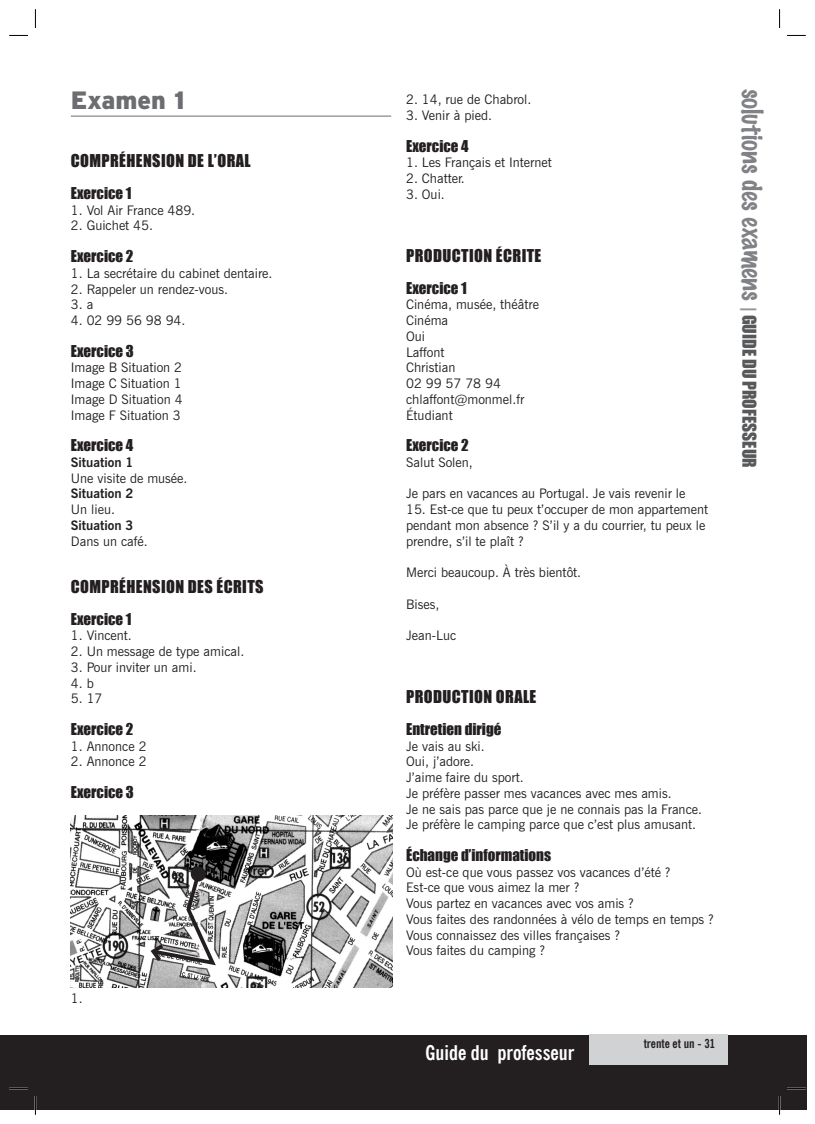
<style>
.page{position:relative;width:815px;height:1124px;background:#fff}
.page>*{position:absolute;margin:0;border:0;box-sizing:border-box;transform-origin:0 0}
.t1{font:100 26.25px "Marker Felt";letter-spacing:-.005em;color:#808285}
.t2{font:900 25px "Interstate";color:#6c6d70}
.t3{font:700 condensed 20.25px "News Gothic BT";color:#fff}
.t4{font:16.25px "Impact";letter-spacing:.025em;color:#231f20}
.t5{font:15px "Impact";color:#231f20}
.t6{font:13.12px/15.8px "News Gothic BT";color:#231f20}
.t7{font:700 13.12px "News Gothic BT";color:#231f20}
.t8{font:700 condensed 12.5px "News Gothic BT";color:#231f20}
.s1{font-family:"Impact";font-weight:400;font-size:17.5px;color:#939598}
.s2{font-family:"Impact";font-weight:400;font-size:17.5px;color:#57585a}
</style>
<div class="page">
<div style="left:0;top:1034px;width:807px;height:75px;background:#231f20"></div>
<div style="left:589px;top:1034px;width:139px;height:30px;background:#d1d2d4"></div>
<hr style="left:71px;top:116px;width:320px;height:1px;background:#6c6d70">
<img style="left:71px;top:815px;width:321px;height:171px">
<svg style="left:191px;top:866px;width:15px;height:15px"></svg>
<svg style="left:148px;top:869px;width:71px;height:98px"></svg>
<svg style="left:9px;top:35px;width:19px;height:1px"></svg>
<svg style="left:787px;top:35px;width:19px;height:1px"></svg>
<svg style="left:9px;top:1087px;width:19px;height:2px"></svg>
<svg style="left:787px;top:1087px;width:19px;height:2px"></svg>
<svg style="left:35px;top:9px;width:1px;height:19px"></svg>
<svg style="left:35px;top:1097px;width:1px;height:17px"></svg>
<svg style="left:779px;top:9px;width:1px;height:19px"></svg>
<svg style="left:779px;top:1096px;width:1px;height:18px"></svg>
<h2 class="t2" style="left:71px;top:86px;width:115px">Examen 1</h2>
<p class="t4" style="left:71px;top:151px;width:181px">COMPRÉHENSION DE L’ORAL</p>
<p class="t5" style="left:71px;top:184px;width:62px">Exercice 1</p>
<p class="t6" style="left:71px;top:202px;width:126px">1. Vol Air France 489.</p>
<p class="t6" style="left:71px;top:218px;width:84px">2. Guichet 45.</p>
<p class="t5" style="left:71px;top:247px;width:64px">Exercice 2</p>
<p class="t6" style="left:71px;top:265px;width:203px">1. La secrétaire du cabinet dentaire.</p>
<p class="t6" style="left:71px;top:281px;width:159px">2. Rappeler un rendez-vous.</p>
<p class="t6" style="left:71px;top:296px;width:24px">3. a</p>
<p class="t6" style="left:71px;top:312px;width:116px">4. 02 99 56 98 94.</p>
<p class="t5" style="left:71px;top:341px;width:65px">Exercice 3</p>
<p class="t6" style="left:71px;top:359px;width:113px;text-align:justify">Image B Situation 2<br>Image C Situation 1<br>Image D Situation 4<br>Image F Situation 3</p>
<p class="t5" style="left:71px;top:436px;width:64px">Exercice 4</p>
<p class="t7" style="left:71px;top:454px;width:64px">Situation 1</p>
<p class="t6" style="left:71px;top:470px;width:118px">Une visite de musée.</p>
<p class="t7" style="left:71px;top:485px;width:64px">Situation 2</p>
<p class="t6" style="left:71px;top:501px;width:46px">Un lieu.</p>
<p class="t7" style="left:71px;top:517px;width:64px">Situation 3</p>
<p class="t6" style="left:71px;top:533px;width:78px">Dans un café.</p>
<p class="t4" style="left:71px;top:576px;width:194px">COMPRÉHENSION DES ÉCRITS</p>
<p class="t5" style="left:71px;top:609px;width:62px">Exercice 1</p>
<p class="t6" style="left:71px;top:627px;width:63px">1. Vincent.</p>
<p class="t6" style="left:71px;top:643px;width:175px">2. Un message de type amical.</p>
<p class="t6" style="left:71px;top:659px;width:127px">3. Pour inviter un ami.</p>
<p class="t6" style="left:71px;top:674px;width:24px">4. b</p>
<p class="t6" style="left:71px;top:690px;width:33px">5. 17</p>
<p class="t5" style="left:71px;top:719px;width:64px">Exercice 2</p>
<p class="t6" style="left:71px;top:737px;width:77px">1. Annonce 2</p>
<p class="t6" style="left:71px;top:753px;width:77px">2. Annonce 2</p>
<p class="t5" style="left:71px;top:782px;width:65px">Exercice 3</p>
<p class="t6" style="left:71px;top:989px;width:13px">1.</p>
<p class="t6" style="left:406px;top:92px;width:127px">2. 14, rue de Chabrol.</p>
<p class="t6" style="left:406px;top:107px;width:87px">3. Venir à pied.</p>
<p class="t5" style="left:406px;top:136px;width:64px">Exercice 4</p>
<p class="t6" style="left:406px;top:155px;width:147px">1. Les Français et Internet</p>
<p class="t6" style="left:406px;top:170px;width:60px">2. Chatter.</p>
<p class="t6" style="left:406px;top:186px;width:40px">3. Oui.</p>
<p class="t4" style="left:406px;top:245px;width:137px">PRODUCTION ÉCRITE</p>
<p class="t5" style="left:406px;top:278px;width:62px">Exercice 1</p>
<p class="t6" style="left:406px;top:296px;width:134px">Cinéma, musée, théâtre<br>Cinéma<br>Oui<br>Laffont<br>Christian<br>02 99 57 78 94 chlaffont@monmel.fr<br>Étudiant</p>
<p class="t5" style="left:406px;top:436px;width:64px">Exercice 2</p>
<p class="t6" style="left:406px;top:454px;width:68px">Salut Solen,</p>
<p class="t6" style="left:406px;top:485px;width:281px">Je pars en vacances au Portugal. Je vais revenir le</p>
<p class="t6" style="left:406px;top:501px;width:304px">15. Est-ce que tu peux t’occuper de mon appartement pendant mon absence ? S’il y a du courrier, tu peux le prendre, s’il te plaît ?</p>
<p class="t6" style="left:406px;top:564px;width:177px">Merci beaucoup. À très bientôt.</p>
<p class="t6" style="left:406px;top:596px;width:35px">Bises,</p>
<p class="t6" style="left:406px;top:627px;width:52px">Jean-Luc</p>
<p class="t4" style="left:406px;top:686px;width:132px">PRODUCTION ORALE</p>
<p class="t5" style="left:406px;top:719px;width:97px">Entretien dirigé</p>
<p class="t6" style="left:406px;top:737px;width:297px">Je vais au ski.<br>Oui, j’adore.<br>J’aime faire du sport.<br>Je préfère passer mes vacances avec mes amis.<br>Je ne sais pas parce que je ne connais pas la France.<br>Je préfère le camping parce que c’est plus amusant.</p>
<p class="t5" style="left:406px;top:845px;width:147px">Échange d’informations</p>
<p class="t6" style="left:406px;top:863px;width:309px">Où est-ce que vous passez vos vacances d’été ?<br>Est-ce que vous aimez la mer ?<br>Vous partez en vacances avec vos amis ?<br>Vous faites des randonnées à vélo de temps en temps ?<br>Vous connaissez des villes françaises ?<br>Vous faites du camping ?</p>
<h1 class="t1" style="left:765px;top:89px;width:380px;rotate:90deg">solutions des examens <span class="s1">|</span> <span class="s2">GUIDE DU PROFESSEUR</span></h1>
<h3 class="t3" style="left:426px;top:1040px;width:150px">Guide du professeur</h3>
<p class="t8" style="left:644px;top:1035px;width:73px">trente et un - 31</p>
</div>
